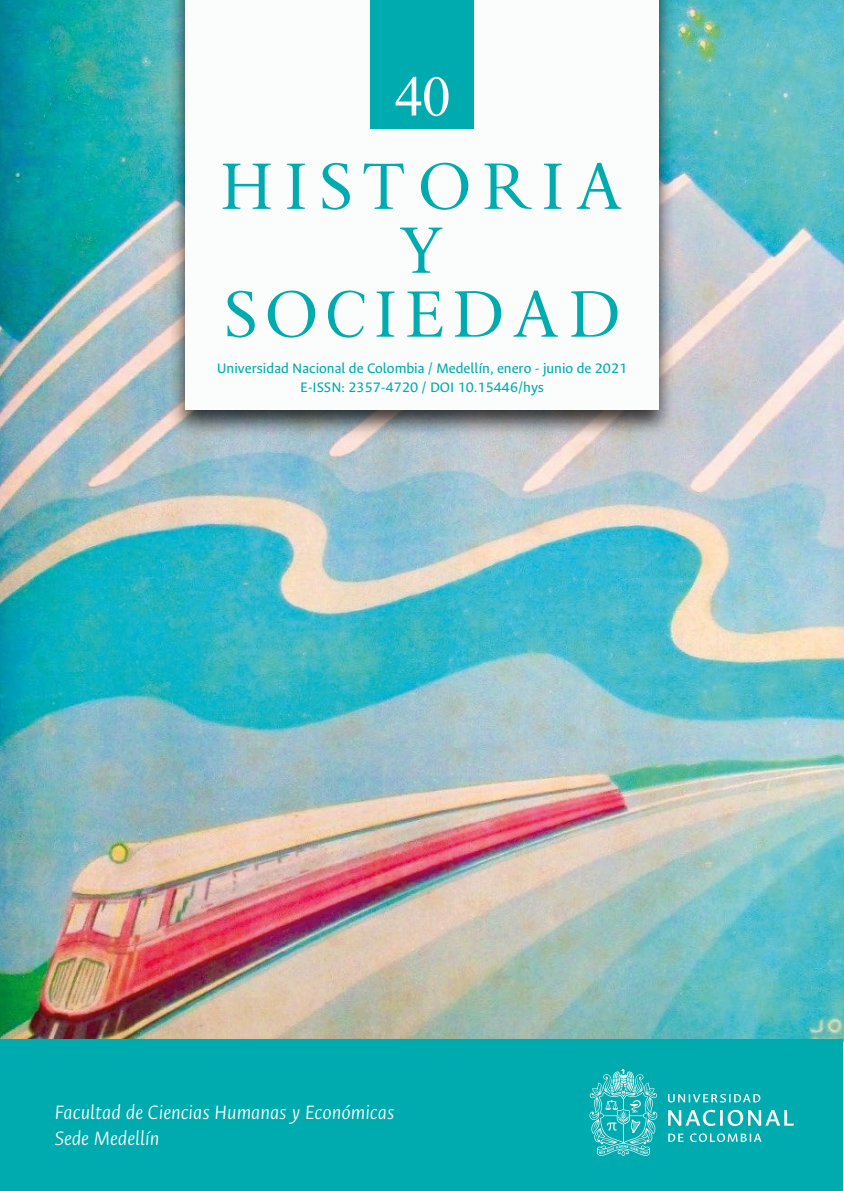
<style>
.page{position:relative;width:844px;height:1191px;background:#fff}
.page>*{position:absolute;margin:0;border:0;box-sizing:border-box;transform-origin:0 0}
.t1{font:69.12px "Shonar Bangla";color:#fbfdfc}
.t2{font:italic 300 21.7px/26.1px "Ancizar Sans";color:#fbfdfc}
.t3{font:15.4px/18.6px "Ancizar Sans";color:#00abb0;text-align:center}
</style>
<div class="page">
<img style="left:1px;top:0;width:841px;height:1039px">
<div style="left:1px;top:1039px;width:841px;height:152px;background:#00abb0"></div>
<svg style="left:668px;top:1094px;width:92px;height:8px"></svg>
<svg style="left:668px;top:1109px;width:125px;height:17px"></svg>
<svg style="left:668px;top:1133px;width:15px;height:8px"></svg>
<svg style="left:690px;top:1133px;width:71px;height:9px"></svg>
<svg style="left:589px;top:1069px;width:68px;height:87px"></svg>
<img style="left:162px;top:0;width:520px;height:445px">
<div style="left:185px;top:0;width:473px;height:410px;background:#fbfdfc"></div>
<svg style="left:223px;top:164px;width:47px;height:45px"></svg>
<svg style="left:287px;top:164px;width:18px;height:45px"></svg>
<svg style="left:322px;top:163px;width:28px;height:47px"></svg>
<svg style="left:363px;top:163px;width:41px;height:46px"></svg>
<svg style="left:421px;top:163px;width:47px;height:47px"></svg>
<svg style="left:484px;top:163px;width:47px;height:46px"></svg>
<svg style="left:543px;top:164px;width:18px;height:45px"></svg>
<svg style="left:576px;top:163px;width:45px;height:46px"></svg>
<svg style="left:400px;top:228px;width:42px;height:45px"></svg>
<svg style="left:227px;top:291px;width:28px;height:46px"></svg>
<svg style="left:268px;top:290px;width:47px;height:48px"></svg>
<svg style="left:328px;top:290px;width:36px;height:48px"></svg>
<svg style="left:376px;top:291px;width:18px;height:46px"></svg>
<svg style="left:407px;top:291px;width:35px;height:46px"></svg>
<svg style="left:455px;top:291px;width:46px;height:46px"></svg>
<svg style="left:513px;top:291px;width:45px;height:46px"></svg>
<svg style="left:571px;top:291px;width:46px;height:46px"></svg>
<div style="left:370px;top:0;width:103px;height:129px;background:#00abb0"></div>
<h1 class="t1" style="left:394px;top:60px;width:57px">40</h1>
<p class="t3" style="left:217px;top:359px;width:412px">Universidad Nacional de Colombia / Medellín, enero - junio de 2021<br>E-ISSN: 2357-4720 / DOI 10.15446/hys</p>
<h2 class="t2" style="left:55px;top:1099px;width:341px">Facultad de Ciencias Humanas y Económicas<br>Sede Medellín</h2>
</div>
